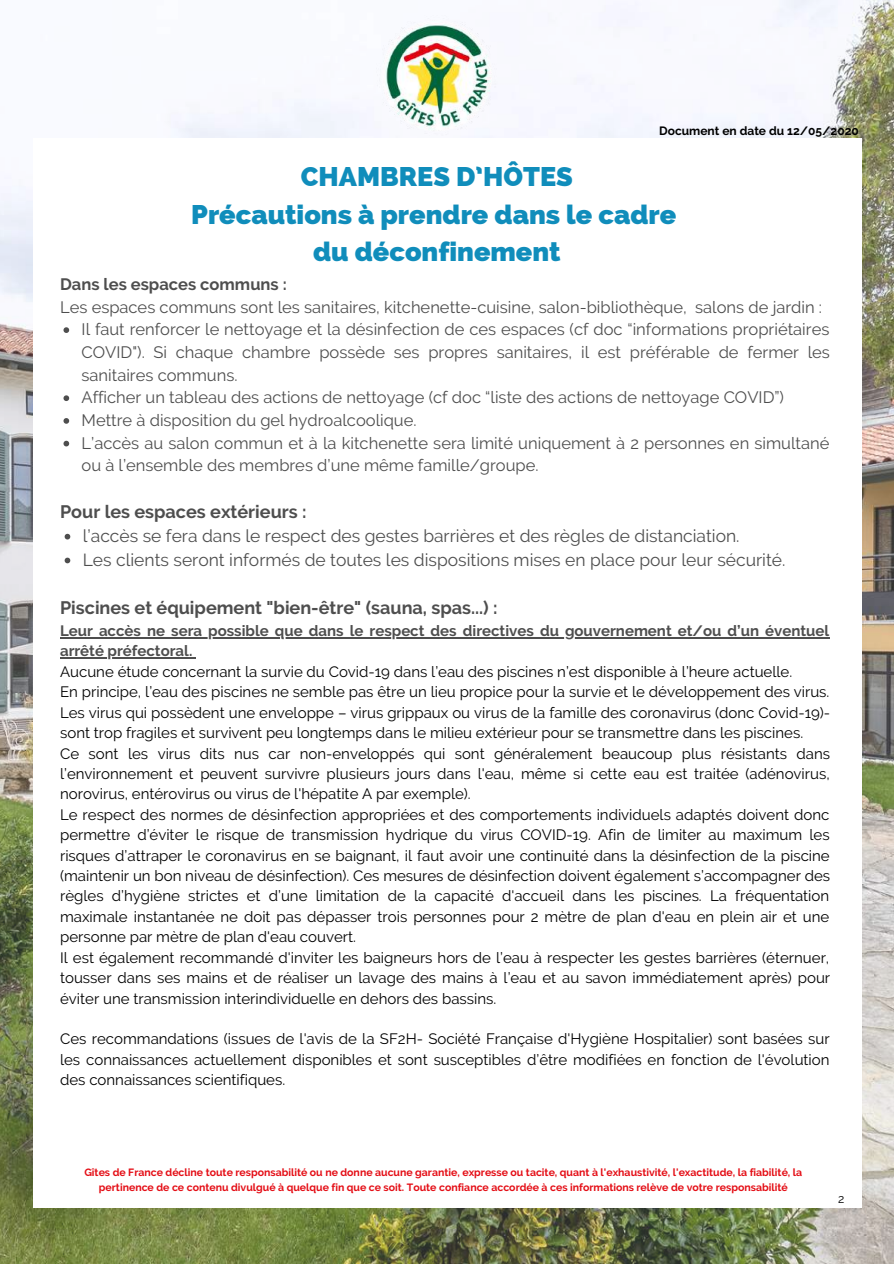
<style>
.page{position:relative;width:894px;height:1264px;background:#fff}
.page>*{position:absolute;margin:0;border:0;box-sizing:border-box;transform-origin:0 0}
.t1{font:800 27px/37.2px "Raleway";color:#108dbb;text-align:center}
.t2{font:700 18px "Raleway";color:#4e4e4e}
.t3{font:17.4px/23.9px "Raleway";color:#4e4e4e}
.t4{font:16.5px/22.6px "Raleway";color:#4e4e4e}
.t5{font:700 16.5px "Raleway";color:#4e4e4e}
.t6{font:15px/20.4px "Raleway";color:#000}
.t7{font:700 15px/20.4px "Raleway";color:#4e4e4e}
.t8{font:700 12px "Raleway";color:#000}
.t9{font:12px "Raleway";color:#000}
.t10{font:700 10.5px/14.7px "Raleway";color:#e40d15;text-align:center}
</style>
<div class="page">
<img style="left:0;top:0;width:893px;height:1263px">
<div style="left:33px;top:208px;width:828px;height:937px;background:#fff"></div>
<div style="left:33px;top:138px;width:828px;height:70px;background:#fff"></div>
<div style="left:33px;top:1145px;width:828px;height:62px;background:#fff"></div>
<img style="left:370px;top:10px;width:132px;height:128px">
<svg style="left:63px;top:327px;width:6px;height:6px"></svg>
<svg style="left:63px;top:395px;width:6px;height:6px"></svg>
<svg style="left:63px;top:418px;width:6px;height:6px"></svg>
<svg style="left:63px;top:441px;width:6px;height:5px"></svg>
<svg style="left:65px;top:534px;width:5px;height:5px"></svg>
<svg style="left:65px;top:557px;width:5px;height:6px"></svg>
<hr style="left:60px;top:637px;width:769px;height:1px;background:#4e4e4e">
<hr style="left:60px;top:657px;width:132px;height:1px;background:#4e4e4e">
<p class="t8" style="left:659px;top:124px;width:201px">Document en date du 12/05/2020</p>
<h1 class="t1" style="left:191px;top:158px;width:486px">CHAMBRES D’HÔTES<br>Précautions à prendre dans le cadre du déconfinement</h1>
<p class="t5" style="left:60px;top:274px;width:228px">Dans les espaces communs :</p>
<p class="t4" style="left:60px;top:295px;width:763px">Les espaces communs sont les sanitaires, kitchenette-cuisine, salon-bibliothèque, salons de jardin :</p>
<p class="t4" style="left:82px;top:318px;width:749px">Il faut renforcer le nettoyage et la désinfection de ces espaces (cf doc “informations propriétaires COVID"). Si chaque chambre possède ses propres sanitaires, il est préférable de fermer les sanitaires communs.<br>Afficher un tableau des actions de nettoyage (cf doc “liste des actions de nettoyage COVID”)<br>Mettre à disposition du gel hydroalcoolique.<br>L’accès au salon commun et à la kitchenette sera limité uniquement à 2 personnes en simultané ou à l’ensemble des membres d’une même famille/groupe.</p>
<p class="t2" style="left:60px;top:501px;width:248px">Pour les espaces extérieurs :</p>
<p class="t3" style="left:83px;top:523px;width:704px">l’accès se fera dans le respect des gestes barrières et des règles de distanciation.<br>Les clients seront informés de toutes les dispositions mises en place pour leur sécurité.</p>
<p class="t2" style="left:60px;top:597px;width:439px">Piscines et équipement "bien-être" (sauna, spas...) :</p>
<p class="t7" style="left:60px;top:620px;width:770px">Leur accès ne sera possible que dans le respect des directives du gouvernement et/ou d’un éventuel arrêté préfectoral.</p>
<p class="t6" style="left:60px;top:661px;width:771px">Aucune étude concernant la survie du Covid-19 dans l’eau des piscines n’est disponible à l’heure actuelle.<br>En principe, l’eau des piscines ne semble pas être un lieu propice pour la survie et le développement des virus.<br>Les virus qui possèdent une enveloppe – virus grippaux ou virus de la famille des coronavirus (donc Covid-19)- sont trop fragiles et survivent peu longtemps dans le milieu extérieur pour se transmettre dans les piscines.<br>Ce sont les virus dits nus car non-enveloppés qui sont généralement beaucoup plus résistants dans l’environnement et peuvent survivre plusieurs jours dans l'eau, même si cette eau est traitée (adénovirus, norovirus, entérovirus ou virus de l'hépatite A par exemple).<br>Le respect des normes de désinfection appropriées et des comportements individuels adaptés doivent donc permettre d’éviter le risque de transmission hydrique du virus COVID-19. Afin de limiter au maximum les risques d’attraper le coronavirus en se baignant, il faut avoir une continuité dans la désinfection de la piscine (maintenir un bon niveau de désinfection). Ces mesures de désinfection doivent également s’accompagner des règles d’hygiène strictes et d’une limitation de la capacité d'accueil dans les piscines. La fréquentation maximale instantanée ne doit pas dépasser trois personnes pour 2 mètre de plan d'eau en plein air et une personne par mètre de plan d'eau couvert.<br>Il est également recommandé d'inviter les baigneurs hors de l’eau à respecter les gestes barrières (éternuer, tousser dans ses mains et de réaliser un lavage des mains à l’eau et au savon immédiatement après) pour éviter une transmission interindividuelle en dehors des bassins.</p>
<p class="t6" style="left:60px;top:1028px;width:771px;text-align:justify">Ces recommandations (issues de l'avis de la SF2H- Société Française d'Hygiène Hospitalier) sont basées sur les connaissances actuellement disponibles et sont susceptibles d’être modifiées en fonction de l'évolution des connaissances scientifiques.</p>
<p class="t4" style="left:230px;top:918px;width:5px">.</p>
<p class="t10" style="left:84px;top:1165px;width:719px">Gîtes de France décline toute responsabilité ou ne donne aucune garantie, expresse ou tacite, quant à l'exhaustivité, l'exactitude, la fiabilité, la pertinence de ce contenu divulgué à quelque fin que ce soit. Toute confiance accordée à ces informations relève de votre responsabilité</p>
<p class="t9" style="left:838px;top:1191px;width:8px">2</p>
</div>
